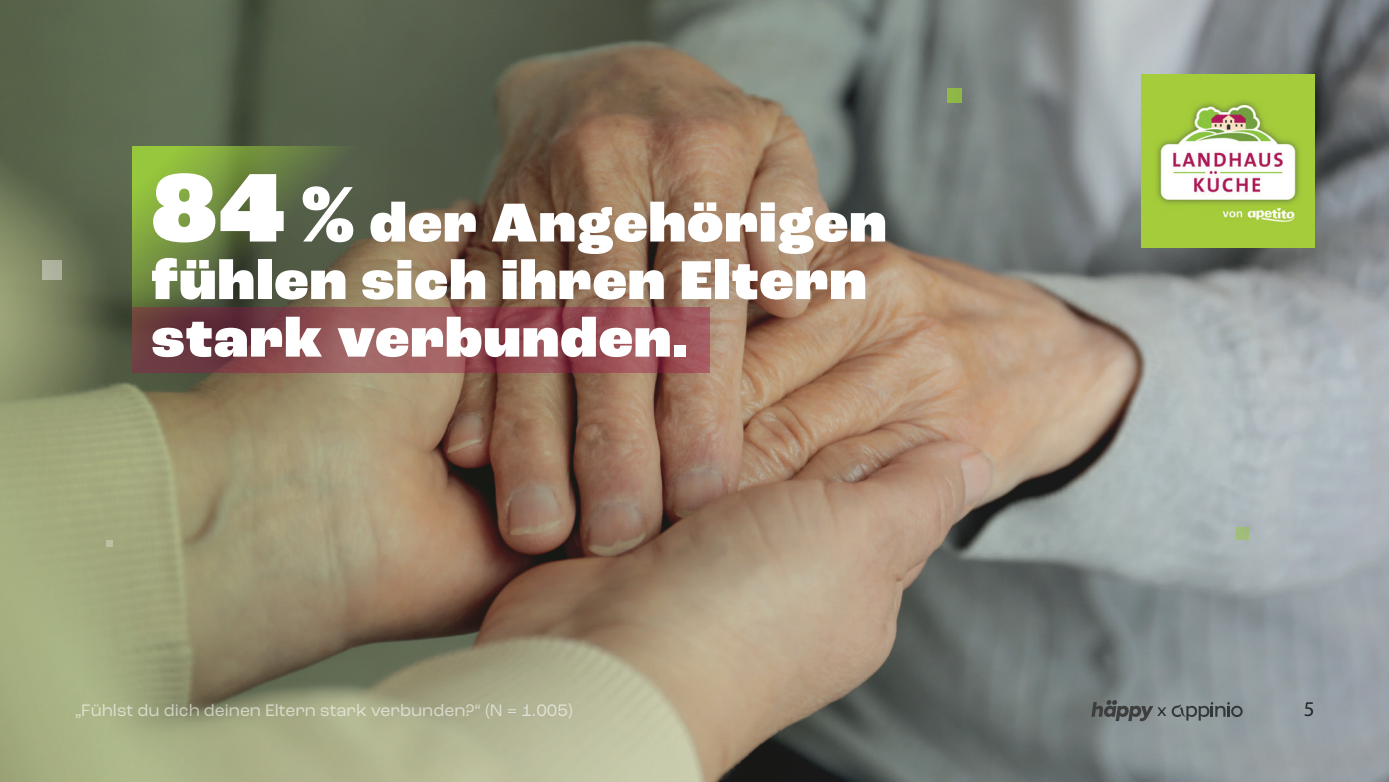
<style>
.page{position:relative;width:1389px;height:782px;background:#fff}
.page>*{position:absolute;margin:0;border:0;box-sizing:border-box;transform-origin:0 0}
.t1{font:900 57.4px/57.4px "Roc Grotesk";letter-spacing:.02em;color:#fff}
.t2{font:21px "Myriad Pro";color:#222628}
.t3{font:17.5px "Roc Grotesk";color:#fff}
.t4{font:17.5px "Roc Grotesk";color:#222628}
.s1{font-size:102.38px}
.s2{font-size:82.6px}
</style>
<div class="page">
<img style="left:0;top:0;width:1389px;height:781px">
<svg style="left:132px;top:146px;width:432px;height:286px;background:#74704a"></svg>
<svg style="left:132px;top:307px;width:577px;height:65px;background:#8a4a4f"></svg>
<div style="left:948px;top:88px;width:14px;height:15px;background:#8eb748"></div>
<div style="left:1236px;top:527px;width:13px;height:13px;background:#a0bd7a"></div>
<div style="left:43px;top:260px;width:19px;height:20px;background:#adb39e"></div>
<svg style="left:106px;top:540px;width:6px;height:6px"></svg>
<img style="left:1141px;top:74px;width:174px;height:174px">
<svg style="left:1172px;top:701px;width:71px;height:19px"></svg>
<svg style="left:1091px;top:699px;width:62px;height:22px"></svg>
<p class="t1" style="left:152px;top:196px;width:736px"><span class="s1">84</span> <span class="s2">%</span> der Angehörigen fühlen sich ihren Eltern stark verbunden.</p>
<p class="t3" style="left:74px;top:700px;width:500px">„Fühlst du dich deinen Eltern stark verbunden?“ (N = 1.005)</p>
<p class="t4" style="left:1157px;top:699px;width:11px">x</p>
<p class="t2" style="left:1304px;top:696px;width:12px">5</p>
</div>
